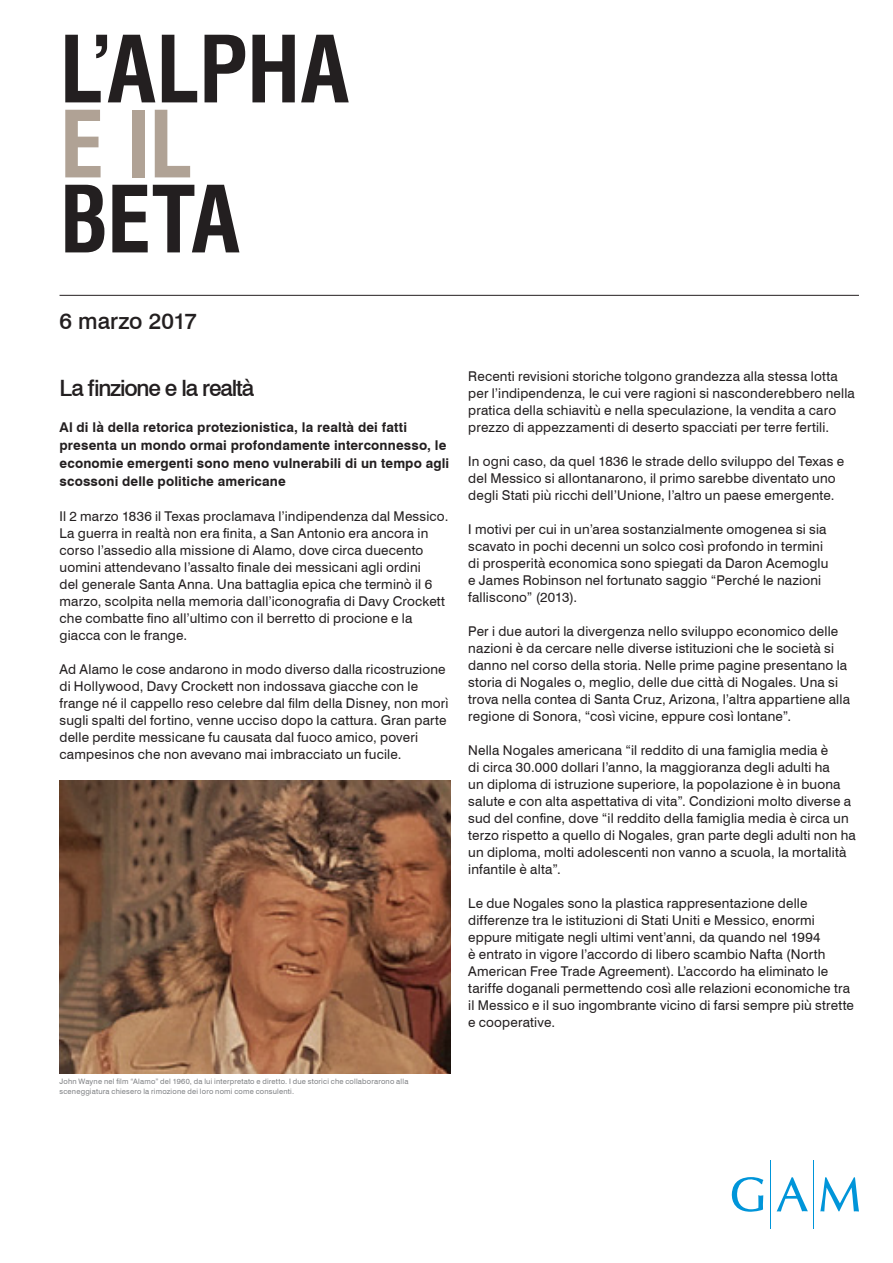
<style>
.page{position:relative;width:893px;height:1263px;background:#fff}
.page>*{position:absolute;margin:0;border:0;box-sizing:border-box;transform-origin:0 0}
._94pt___32mm{font:700 condensed 90px/75px "Swiss 721 BT";letter-spacing:-.015em;color:#231f20}
._15pt___6mm___8mm_pa{font:500 22.5px "Swiss 721 BT";letter-spacing:-.05em;color:#231f20}
._15pt___6mm___8mm_pa-2{font:500 22.5px "Swiss 721 BT";letter-spacing:-.005em;color:#231f20}
.Footnotes_-_5pt___6{font:13.5px/17px "Swiss 721 BT";letter-spacing:.015em;color:#231f20}
.t1{font:700 13.5px/18px "Swiss 721 BT";letter-spacing:.01em;color:#231f20}
.Footnotes_-_5pt___6-2{font:7.5px/9.8px "Swiss 721 BT";letter-spacing:.025em;color:#808285}
.s1{color:#b0a295}
</style>
<div class="page">
<hr style="left:60px;top:295px;width:799px;height:1px;background:#231f20">
<svg style="left:732px;top:1177px;width:31px;height:35px"></svg>
<svg style="left:777px;top:1177px;width:31px;height:34px"></svg>
<svg style="left:820px;top:1177px;width:39px;height:34px"></svg>
<hr style="left:813px;top:1160px;width:1px;height:68px;background:#0095d9">
<hr style="left:770px;top:1160px;width:1px;height:68px;background:#0095d9">
<img style="left:60px;top:780px;width:390px;height:293px">
<p class="_94pt___32mm" style="left:60px;top:32px;width:292px">L’ALPHA<br><span class="s1">E IL<br></span>BETA</p>
<p class="_15pt___6mm___8mm_pa-2" style="left:60px;top:307px;width:139px">6 marzo 2017</p>
<p class="_15pt___6mm___8mm_pa" style="left:60px;top:374px;width:196px">La finzione e la realtà</p>
<p class="t1" style="left:60px;top:418px;width:391px">Al di là della retorica protezionistica, la realtà dei fatti presenta un mondo ormai profondamente interconnesso, le economie emergenti sono meno vulnerabili di un tempo agli scossoni delle politiche americane</p>
<p class="Footnotes_-_5pt___6" style="left:60px;top:508px;width:390px">Il 2 marzo 1836 il Texas proclamava l’indipendenza dal Messico.</p>
<p class="Footnotes_-_5pt___6" style="left:60px;top:525px;width:387px">La guerra in realtà non era finita, a San Antonio era ancora in corso l’assedio alla missione di Alamo, dove circa duecento uomini attendevano l’assalto finale dei messicani agli ordini<br>del generale Santa Anna. Una battaglia epica che terminò il 6 marzo, scolpita nella memoria dall’iconografia di Davy Crockett che combatte fino all’ultimo con il berretto di procione e la giacca con le frange.</p>
<p class="Footnotes_-_5pt___6" style="left:60px;top:661px;width:390px">Ad Alamo le cose andarono in modo diverso dalla ricostruzione di Hollywood, Davy Crockett non indossava giacche con le frange né il cappello reso celebre dal film della Disney, non morì sugli spalti del fortino, venne ucciso dopo la cattura. Gran parte delle perdite messicane fu causata dal fuoco amico, poveri campesinos che non avevano mai imbracciato un fucile.</p>
<p class="Footnotes_-_5pt___6-2" style="left:60px;top:1076px;width:350px">John Wayne nel film “Alamo” del 1960, da lui interpretato e diretto. I due storici che collaborarono alla sceneggiatura chiesero la rimozione dei loro nomi come consulenti.</p>
<p class="Footnotes_-_5pt___6" style="left:468px;top:367px;width:388px">Recenti revisioni storiche tolgono grandezza alla stessa lotta per l’indipendenza, le cui vere ragioni si nasconderebbero nella pratica della schiavitù e nella speculazione, la vendita a caro prezzo di appezzamenti di deserto spacciati per terre fertili.</p>
<p class="Footnotes_-_5pt___6" style="left:468px;top:452px;width:377px">In ogni caso, da quel 1836 le strade dello sviluppo del Texas e del Messico si allontanarono, il primo sarebbe diventato uno degli Stati più ricchi dell’Unione, l’altro un paese emergente.</p>
<p class="Footnotes_-_5pt___6" style="left:468px;top:520px;width:362px">I motivi per cui in un’area sostanzialmente omogenea si sia scavato in pochi decenni un solco così profondo in termini di prosperità economica sono spiegati da Daron Acemoglu e James Robinson nel fortunato saggio “Perché le nazioni falliscono” (2013).</p>
<p class="Footnotes_-_5pt___6" style="left:468px;top:622px;width:383px">Per i due autori la divergenza nello sviluppo economico delle nazioni è da cercare nelle diverse istituzioni che le società si danno nel corso della storia. Nelle prime pagine presentano la storia di Nogales o, meglio, delle due città di Nogales. Una si trova nella contea di Santa Cruz, Arizona, l’altra appartiene alla regione di Sonora, “così vicine, eppure così lontane”.</p>
<p class="Footnotes_-_5pt___6" style="left:468px;top:741px;width:389px">Nella Nogales americana “il reddito di una famiglia media è<br>di circa 30.000 dollari l’anno, la maggioranza degli adulti ha<br>un diploma di istruzione superiore, la popolazione è in buona salute e con alta aspettativa di vita”. Condizioni molto diverse a sud del confine, dove “il reddito della famiglia media è circa un terzo rispetto a quello di Nogales, gran parte degli adulti non ha un diploma, molti adolescenti non vanno a scuola, la mortalità infantile è alta”.</p>
<p class="Footnotes_-_5pt___6" style="left:468px;top:895px;width:387px">Le due Nogales sono la plastica rappresentazione delle differenze tra le istituzioni di Stati Uniti e Messico, enormi eppure mitigate negli ultimi vent’anni, da quando nel 1994<br>è entrato in vigore l’accordo di libero scambio Nafta (North American Free Trade Agreement). L’accordo ha eliminato le tariffe doganali permettendo così alle relazioni economiche tra il Messico e il suo ingombrante vicino di farsi sempre più strette e cooperative.</p>
</div>
